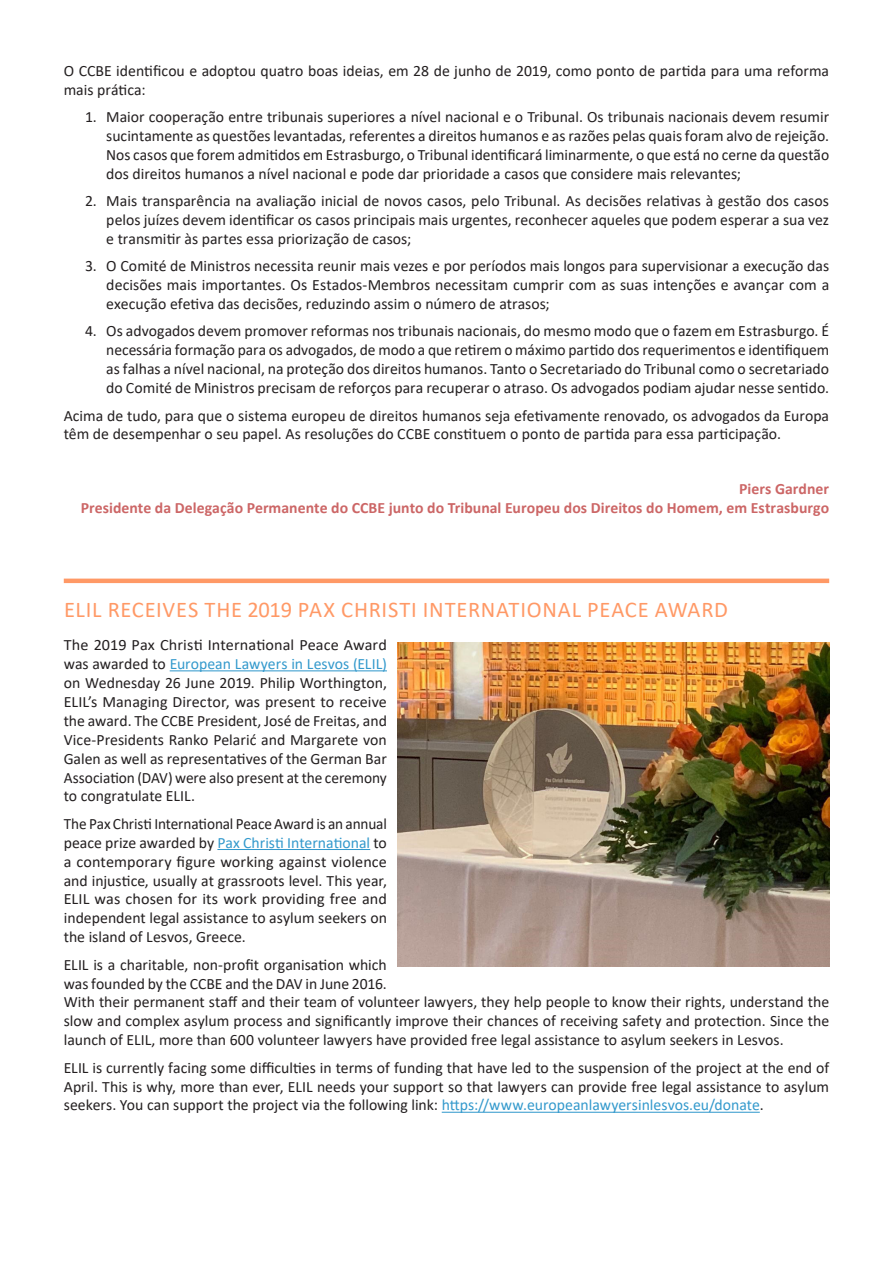
<style>
.page{position:relative;width:893px;height:1263px;background:#fff}
.page>*{position:absolute;margin:0;border:0;box-sizing:border-box;transform-origin:0 0}
.Titre_03{font:22.5px "Calibri";letter-spacing:.035em;color:#f96}
.Contenu{font:15.75px/18.9px "Calibri";color:#231f20;text-align:justify}
.Contenu-2{font:700 15.75px/18.9px "Calibri";letter-spacing:.005em;color:#c66;text-align:right}
.s1{color:#39c}
</style>
<div class="page">
<hr style="left:170px;top:670px;width:217px;height:1px;background:#39c">
<hr style="left:217px;top:849px;width:153px;height:1px;background:#39c">
<hr style="left:442px;top:1112px;width:318px;height:1px;background:#39c">
<img style="left:397px;top:643px;width:432px;height:324px">
<hr style="left:64px;top:579px;width:765px;height:4px;background:#f96">
<p class="Contenu" style="left:64px;top:61px;width:767px">O CCBE identificou e adoptou quatro boas ideias, em 28 de junho de 2019, como ponto de partida para uma reforma mais prática:</p>
<p class="Contenu" style="left:106px;top:107px;width:724px;text-indent:-21px">1. Maior cooperação entre tribunais superiores a nível nacional e o Tribunal. Os tribunais nacionais devem resumir sucintamente as questões levantadas, referentes a direitos humanos e as razões pelas quais foram alvo de rejeição.<br>Nos casos que forem admitidos em Estrasburgo, o Tribunal identificará liminarmente, o que está no cerne da questão dos direitos humanos a nível nacional e pode dar prioridade a casos que considere mais relevantes;</p>
<p class="Contenu" style="left:106px;top:191px;width:724px;text-indent:-21px">2. Mais transparência na avaliação inicial de novos casos, pelo Tribunal. As decisões relativas à gestão dos casos pelos juízes devem identificar os casos principais mais urgentes, reconhecer aqueles que podem esperar a sua vez e transmitir às partes essa priorização de casos;</p>
<p class="Contenu" style="left:106px;top:256px;width:724px;text-indent:-21px">3. O Comité de Ministros necessita reunir mais vezes e por períodos mais longos para supervisionar a execução das decisões mais importantes. Os Estados-Membros necessitam cumprir com as suas intenções e avançar com a execução efetiva das decisões, reduzindo assim o número de atrasos;</p>
<p class="Contenu" style="left:106px;top:321px;width:724px;text-indent:-21px">4. Os advogados devem promover reformas nos tribunais nacionais, do mesmo modo que o fazem em Estrasburgo. É necessária formação para os advogados, de modo a que retirem o máximo partido dos requerimentos e identifiquem as falhas a nível nacional, na proteção dos direitos humanos. Tanto o Secretariado do Tribunal como o secretariado do Comité de Ministros precisam de reforços para recuperar o atraso. Os advogados podiam ajudar nesse sentido.</p>
<p class="Contenu" style="left:64px;top:405px;width:767px">Acima de tudo, para que o sistema europeu de direitos humanos seja efetivamente renovado, os advogados da Europa têm de desempenhar o seu papel. As resoluções do CCBE constituem o ponto de partida para essa participação.</p>
<p class="Contenu-2" style="left:81px;top:479px;width:750px">Piers Gardner<br>Presidente da Delegação Permanente do CCBE junto do Tribunal Europeu dos Direitos do Homem, em Estrasburgo</p>
<p class="Titre_03" style="left:64px;top:594px;width:665px">ELIL RECEIVES THE 2019 PAX CHRISTI INTERNATIONAL PEACE AWARD</p>
<p class="Contenu" style="left:64px;top:635px;width:325px">The 2019 Pax Christi International Peace Award was awarded to <span class="s1">European Lawyers in Lesvos (ELIL) </span>on Wednesday 26 June 2019. Philip Worthington, ELIL’s Managing Director, was present to receive the award. The CCBE President, José de Freitas, and Vice-Presidents Ranko Pelarić and Margarete von Galen as well as representatives of the German Bar Association (DAV) were also present at the ceremony to congratulate ELIL.</p>
<p class="Contenu" style="left:64px;top:814px;width:325px">The Pax Christi International Peace Award is an annual peace prize awarded by <span class="s1">Pax Christi International</span> to a contemporary figure working against violence and injustice, usually at grassroots level. This year, ELIL was chosen for its work providing free and independent legal assistance to asylum seekers on the island of Lesvos, Greece.</p>
<p class="Contenu" style="left:64px;top:954px;width:767px;text-align:left">ELIL is a charitable, non-profit organisation which<br>was founded by the CCBE and the DAV in June 2016.<br>With their permanent staff and their team of volunteer lawyers, they help people to know their rights, understand the slow and complex asylum process and significantly improve their chances of receiving safety and protection. Since the launch of ELIL, more than 600 volunteer lawyers have provided free legal assistance to asylum seekers in Lesvos.</p>
<p class="Contenu" style="left:64px;top:1057px;width:767px">ELIL is currently facing some difficulties in terms of funding that have led to the suspension of the project at the end of April. This is why, more than ever, ELIL needs your support so that lawyers can provide free legal assistance to asylum seekers. You can support the project via the following link: <span class="s1">https://www.europeanlawyersinlesvos.eu/donate</span>.</p>
</div>
